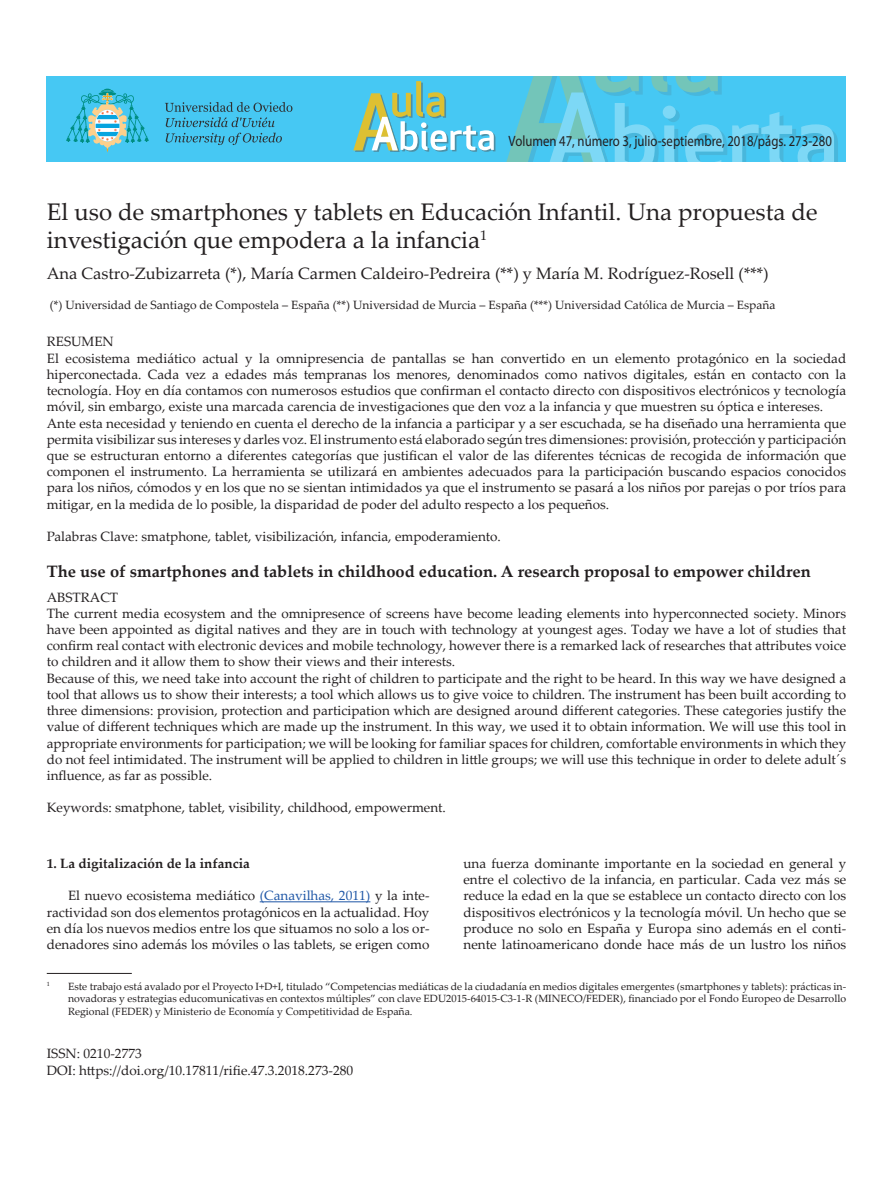
<style>
.page{position:relative;width:893px;height:1191px;background:#fff}
.page>*{position:absolute;margin:0;border:0;box-sizing:border-box;transform-origin:0 0}
.t1{font:24px/28.8px "Palatino Linotype";color:#231f20}
.t2{font:16.5px "Palatino Linotype";color:#231f20}
.t3{font:700 16.5px "Palatino Linotype";color:#231f20}
.t4{font:15px "Myriad Pro";color:#231f20;scale:.85 1}
.t5{font:13.5px/16.2px "Palatino Linotype";color:#231f20}
.t6{font:700 13.5px "Palatino Linotype";color:#231f20}
.t7{font:12px "Palatino Linotype";color:#231f20}
.t8{font:10.5px/12.6px "Palatino Linotype";color:#231f20;text-align:justify}
.t9{font:6.15px "Palatino Linotype";color:#231f20}
.s1{color:#1e56a6}
</style>
<div class="page">
<hr style="left:260px;top:901px;width:110px;height:1px;background:#1e56a6">
<div style="left:46px;top:76px;width:800px;height:85px;background:#46c8f3"></div>
<svg style="left:507px;top:76px;width:331px;height:85px"></svg>
<svg style="left:165px;top:102px;width:127px;height:25px"></svg>
<svg style="left:166px;top:133px;width:116px;height:12px"></svg>
<svg style="left:66px;top:89px;width:83px;height:63px"></svg>
<svg style="left:353px;top:81px;width:142px;height:71px"></svg>
<hr style="left:47px;top:973px;width:85px;height:1px;background:#231f20">
<p class="t4" style="left:509px;top:132px;width:382px">Volumen 47, número 3, julio-septiembre, 2018/págs. 273-280</p>
<h1 class="t1" style="left:47px;top:196px;width:772px">El uso de smartphones y tablets en Educación Infantil. Una propuesta de investigación que empodera a la infancia<sup>1</sup></h1>
<p class="t2" style="left:47px;top:261px;width:723px">Ana Castro-Zubizarreta (*), María Carmen Caldeiro-Pedreira (**) y María M. Rodríguez-Rosell (***)</p>
<p class="t7" style="left:50px;top:296px;width:727px">(*) Universidad de Santiago de Compostela – España (**) Universidad de Murcia – España (***) Universidad Católica de Murcia – España</p>
<p class="t5" style="left:47px;top:333px;width:801px">RESUMEN<br>El ecosistema mediático actual y la omnipresencia de pantallas se han convertido en un elemento protagónico en la sociedad hiperconectada. Cada vez a edades más tempranas los menores, denominados como nativos digitales, están en contacto con la tecnología. Hoy en día contamos con numerosos estudios que confirman el contacto directo con dispositivos electrónicos y tecnología móvil, sin embargo, existe una marcada carencia de investigaciones que den voz a la infancia y que muestren su óptica e intereses.<br>Ante esta necesidad y teniendo en cuenta el derecho de la infancia a participar y a ser escuchada, se ha diseñado una herramienta que permita visibilizar sus intereses y darles voz. El instrumento está elaborado según tres dimensiones: provisión, protección y participación que se estructuran entorno a diferentes categorías que justifican el valor de las diferentes técnicas de recogida de información que componen el instrumento. La herramienta se utilizará en ambientes adecuados para la participación buscando espacios conocidos para los niños, cómodos y en los que no se sientan intimidados ya que el instrumento se pasará a los niños por parejas o por tríos para mitigar, en la medida de lo posible, la disparidad de poder del adulto respecto a los pequeños.</p>
<p class="t5" style="left:47px;top:528px;width:456px">Palabras Clave: smatphone, tablet, visibilización, infancia, empoderamiento.</p>
<p class="t3" style="left:47px;top:559px;width:765px">The use of smartphones and tablets in childhood education. A research proposal to empower children</p>
<p class="t5" style="left:47px;top:588px;width:801px">ABSTRACT<br>The current media ecosystem and the omnipresence of screens have become leading elements into hyperconnected society. Minors have been appointed as digital natives and they are in touch with technology at youngest ages. Today we have a lot of studies that confirm real contact with electronic devices and mobile technology, however there is a remarked lack of researches that attributes voice to children and it allow them to show their views and their interests.<br>Because of this, we need take into account the right of children to participate and the right to be heard. In this way we have designed a tool that allows us to show their interests; a tool which allows us to give voice to children. The instrument has been built according to three dimensions: provision, protection and participation which are designed around different categories. These categories justify the value of different techniques which are made up the instrument. In this way, we used it to obtain information. We will use this tool in appropriate environments for participation; we will be looking for familiar spaces for children, comfortable environments in which they do not feel intimidated. The instrument will be applied to children in little groups; we will use this technique in order to delete adult´s influence, as far as possible.</p>
<p class="t5" style="left:47px;top:799px;width:401px">Keywords: smatphone, tablet, visibility, childhood, empowerment.</p>
<p class="t6" style="left:47px;top:854px;width:205px">1. La digitalización de la infancia</p>
<p class="t5" style="left:47px;top:887px;width:384px;text-align:justify;text-indent:21px">El nuevo ecosistema mediático <span class="s1">(Canavilhas, 2011)</span> y la inte&shy;ractividad son dos elementos protagónicos en la actualidad. Hoy en día los nuevos medios entre los que situamos no solo a los or&shy;denadores sino además los móviles o las tablets, se erigen como</p>
<p class="t5" style="left:463px;top:854px;width:384px;text-align:justify">una fuerza dominante importante en la sociedad en general y entre el colectivo de la infancia, en particular. Cada vez más se reduce la edad en la que se establece un contacto directo con los dispositivos electrónicos y la tecnología móvil. Un hecho que se produce no solo en España y Europa sino además en el conti&shy;nente latinoamericano donde hace más de un lustro los niños</p>
<p class="t9" style="left:47px;top:979px;width:5px">1</p>
<p class="t8" style="left:68px;top:979px;width:780px">Este trabajo está avalado por el Proyecto I+D+I, titulado “Competencias mediáticas de la ciudadanía en medios digitales emergentes (smartphones y tablets): prácticas in&shy;novadoras y estrategias educomunicativas en contextos múltiples” con clave EDU2015-64015-C3-1-R (MINECO/FEDER), financiado por el Fondo Europeo de Desarrollo Regional (FEDER) y Ministerio de Economía y Competitividad de España.</p>
<p class="t5" style="left:47px;top:1045px;width:308px">ISSN: 0210-2773<br>DOI: https://doi.org/10.17811/rifie.47.3.2018.273-280</p>
</div>
